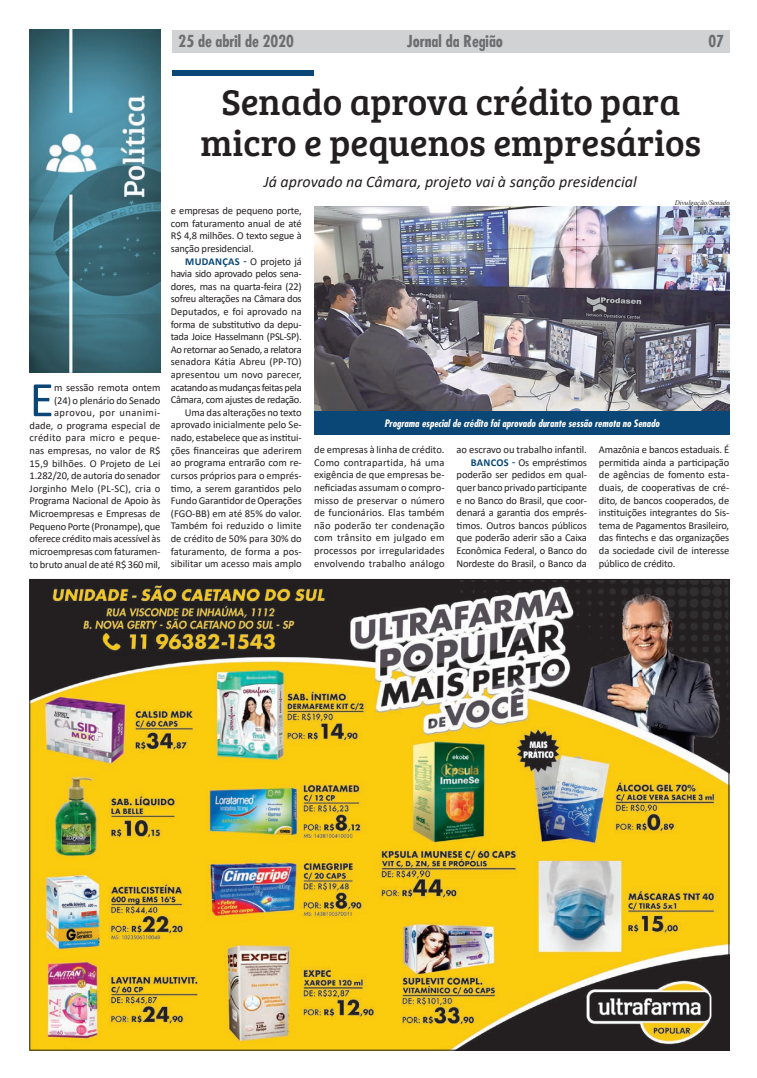
<style>
.page{position:relative;width:757px;height:1078px;background:#fff}
.page>*{position:absolute;margin:0;border:0;box-sizing:border-box;transform-origin:0 0}
.Texto{font:50.2px "Calibri";color:#0a4777}
.Titulos{font:37px/41px "Bree Serif";color:#231f20;text-align:center}
.Subtitulos{font:italic 16px "Calibri";color:#231f20}
.Texto-2{font:700 condensed 16px "Futura";color:#6c6d70}
.Texto-3{font:10.5px/12.6px "Calibri";letter-spacing:-.015em;color:#231f20;text-align:justify}
.Legendas_novas{font:italic 700 condensed 10px "Futura";color:#fff}
.Crédito{font:italic 7px "Times New Roman";color:#231f20}
.s1{font-weight:700;color:#0a4777}
</style>
<div class="page">
<div style="left:172px;top:30px;width:557px;height:23px;background:#d1d2d4"></div>
<img style="left:31px;top:581px;width:696px;height:467px">
<div style="left:172px;top:70px;width:142px;height:6px;background:#0a4777"></div>
<img style="left:314px;top:206px;width:416px;height:215px">
<div style="left:314px;top:411px;width:415px;height:23px;background:#0a4777"></div>
<img style="left:30px;top:30px;width:131px;height:342px">
<p class="Texto-2" style="left:179px;top:31px;width:117px">25 de abril de 2020</p>
<p class="Texto-2" style="left:407px;top:30px;width:97px">Jornal da Região</p>
<p class="Texto-2" style="left:708px;top:30px;width:17px">07</p>
<p class="Texto-3" style="left:30px;top:381px;width:133px;text-align:right">m sessão remota ontem<br>(24) o plenário do Senado aprovou, por unanimi&shy;dade, o programa especial de crédito para micro e peque&shy;nas empresas, no valor de R$<br>15,9 bilhões. O Projeto de Lei<br>1.282/20, de autoria do senador<br>Jorginho Melo (PL-SC), cria o<br>Programa Nacional de Apoio às<br>Microempresas e Empresas de<br>Pequeno Porte (Pronampe), que oferece crédito mais acessível às microempresas com faturamen&shy;to bruto anual de até R$ 360 mil,</p>
<p class="Texto" style="left:30px;top:364px;width:26px">E</p>
<p class="Titulos" style="left:200px;top:79px;width:502px">Senado aprova crédito para micro e pequenos empresários</p>
<p class="Subtitulos" style="left:264px;top:170px;width:374px">Já aprovado na Câmara, projeto vai à sanção presidencial</p>
<p class="Texto-3" style="left:171px;top:204px;width:132px">e empresas de pequeno porte, com faturamento anual de até R$ 4,8 milhões. O texto segue à sanção presidencial.</p>
<p class="Texto-3" style="left:171px;top:254px;width:132px;text-indent:14px"><span class="s1">MUDANÇAS -</span> O projeto já havia sido aprovado pelos sena&shy;dores, mas na quarta-feira (22) sofreu alterações na Câmara dos Deputados, e foi aprovado na forma de substitutivo da depu&shy;tada Joice Hasselmann (PSL-SP).<br>Ao retornar ao Senado, a relatora senadora Kátia Abreu (PP-TO) apresentou um novo parecer, acatando as mudanças feitas pela Câmara, com ajustes de redação.</p>
<p class="Texto-3" style="left:171px;top:405px;width:132px;text-indent:14px">Uma das alterações no texto aprovado inicialmente pelo Se&shy;nado, estabelece que as institui&shy;ções financeiras que aderirem ao programa entrarão com re&shy;cursos próprios para o emprés&shy;timo, a serem garantidos pelo Fundo Garantidor de Operações (FGO-BB) em até 85% do valor.<br>Também foi reduzido o limite de crédito de 50% para 30% do faturamento, de forma a pos&shy;sibilitar um acesso mais amplo</p>
<p class="Crédito" style="left:675px;top:197px;width:57px">Divulgação/Senado</p>
<p class="Legendas_novas" style="left:384px;top:416px;width:276px">Programa especial de crédito foi aprovado durante sessão remota no Senado</p>
<p class="Texto-3" style="left:314px;top:443px;width:132px">de empresas à linha de crédito.<br>Como contrapartida, há uma exigência de que empresas be&shy;neficiadas assumam o compro&shy;misso de preservar o número de funcionários. Elas também não poderão ter condenação com trânsito em julgado em processos por irregularidades envolvendo trabalho análogo</p>
<p class="Texto-3" style="left:456px;top:443px;width:132px">ao escravo ou trabalho infantil.</p>
<p class="Texto-3" style="left:456px;top:455px;width:132px;text-indent:14px"><span class="s1">BANCOS -</span> Os empréstimos poderão ser pedidos em qual&shy;quer banco privado participante e no Banco do Brasil, que coor&shy;denará a garantia dos emprés&shy;timos. Outros bancos públicos que poderão aderir são a Caixa Econômica Federal, o Banco do Nordeste do Brasil, o Banco da</p>
<p class="Texto-3" style="left:599px;top:443px;width:132px">Amazônia e bancos estaduais. É permitida ainda a participação de agências de fomento esta&shy;duais, de cooperativas de cré&shy;dito, de bancos cooperados, de instituições integrantes do Sis&shy;tema de Pagamentos Brasileiro, das fintechs e das organizações da sociedade civil de interesse público de crédito.</p>
</div>
